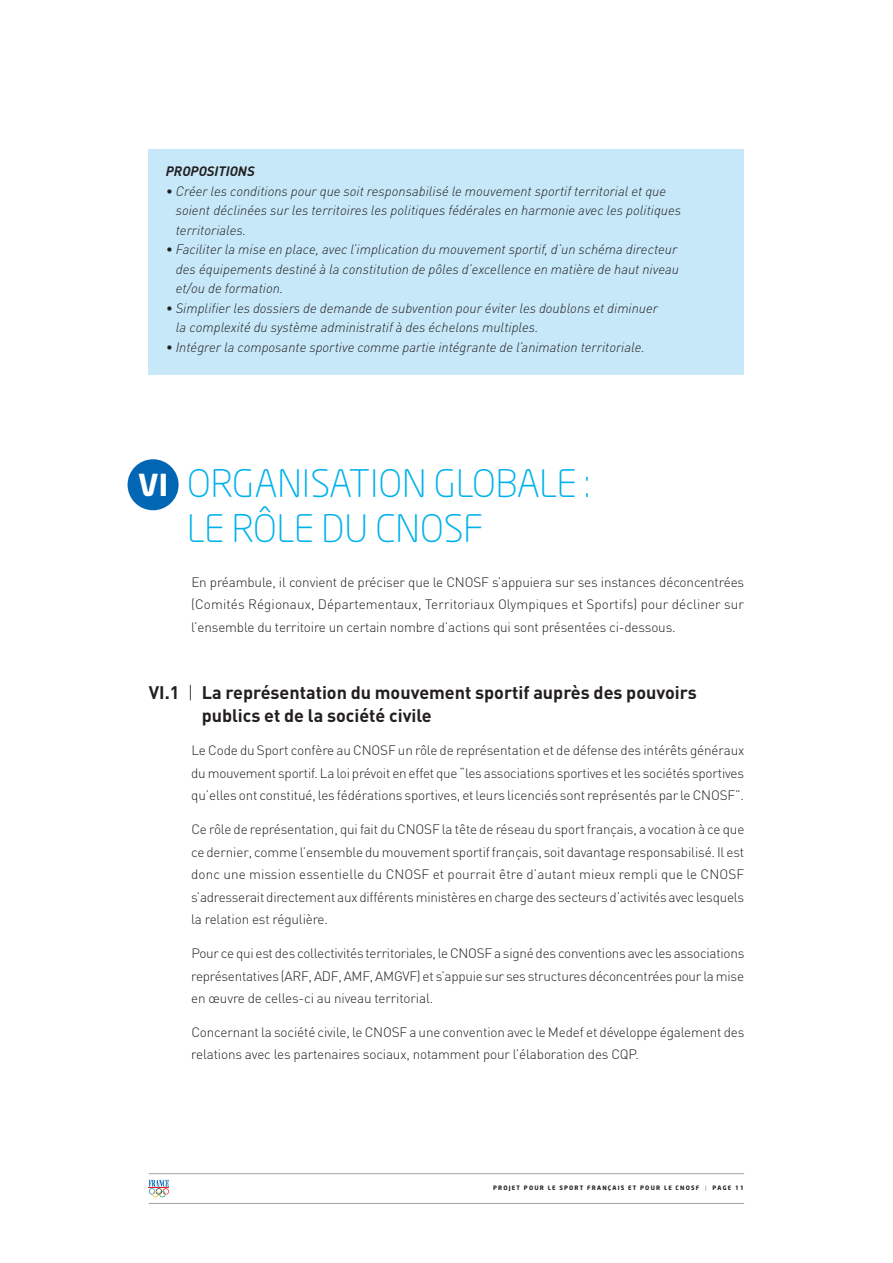
<style>
.page{position:relative;width:893px;height:1263px;background:#fff}
.page>*{position:absolute;margin:0;border:0;box-sizing:border-box;transform-origin:0 0}
.t1{font:300 37.5px/45px "Neo Sans";color:#00b2eb}
.t2{font:700 30px "Neo Sans";color:#fff}
.t3{font:700 18px/22.5px "DIN";color:#231f20}
.t4{font:300 13.5px/22.5px "DIN";letter-spacing:-.01em;color:#231f20;text-align:justify}
.t5{font:italic 300 13.5px/19.5px "DIN Pro";color:#231f20}
.t6{font:italic 700 13.5px "DIN Pro";color:#231f20}
.t7{font:700 6px "Neo Sans";letter-spacing:.2em;color:#231f20}
.s1{font-weight:300}
</style>
<div class="page">
<hr style="left:149px;top:1203px;width:595px;height:1px;background:#a7a2a0">
<hr style="left:149px;top:1173px;width:595px;height:1px;background:#a7a2a0">
<svg style="left:149px;top:1180px;width:20px;height:17px"></svg>
<div style="left:149px;top:149px;width:595px;height:225px;background:#c6e8f9"></div>
<div style="left:128px;top:459px;width:51px;height:51px;background:#0166b3;border-radius:50%"></div>
<p class="t6" style="left:166px;top:164px;width:90px">PROPOSITIONS</p>
<p class="t5" style="left:176px;top:183px;width:507px;text-indent:-10px">• Créer les conditions pour que soit responsabilisé le mouvement sportif territorial et que soient déclinées sur les territoires les politiques fédérales en harmonie avec les politiques territoriales.</p>
<p class="t5" style="left:176px;top:241px;width:505px;text-indent:-10px">• Faciliter la mise en place, avec l’implication du mouvement sportif, d’un schéma directeur des équipements destiné à la constitution de pôles d’excellence en matière de haut niveau et/ou de formation.</p>
<p class="t5" style="left:176px;top:300px;width:484px;text-indent:-10px">• Simplifier les dossiers de demande de subvention pour éviter les doublons et diminuer la complexité du système administratif à des échelons multiples.</p>
<p class="t5" style="left:166px;top:339px;width:480px">• Intégrer la composante sportive comme partie intégrante de l’animation territoriale.</p>
<h2 class="t2" style="left:138px;top:468px;width:31px">VI</h2>
<h1 class="t1" style="left:187px;top:461px;width:405px">ORGANISATION GLOBALE :<br>LE RÔLE DU CNOSF</h1>
<p class="t4" style="left:191px;top:572px;width:555px">En préambule, il convient de préciser que le CNOSF s’appuiera sur ses instances déconcentrées (Comités Régionaux, Départementaux, Territoriaux Olympiques et Sportifs) pour décliner sur l’ensemble du territoire un certain nombre d’actions qui sont présentées ci-dessous.</p>
<h3 class="t3" style="left:202px;top:683px;width:497px;text-indent:-53px">VI.1 <span class="s1">|</span> La représentation du mouvement sportif auprès des pouvoirs publics et de la société civile</h3>
<p class="t4" style="left:191px;top:741px;width:555px">Le Code du Sport confère au CNOSF un rôle de représentation et de défense des intérêts généraux du mouvement sportif. La loi prévoit en effet que “les associations sportives et les sociétés sportives qu’elles ont constitué, les fédérations sportives, et leurs licenciés sont représentés par le CNOSF”.</p>
<p class="t4" style="left:191px;top:820px;width:555px">Ce rôle de représentation, qui fait du CNOSF la tête de réseau du sport français, a vocation à ce que ce dernier, comme l’ensemble du mouvement sportif français, soit davantage responsabilisé. Il est donc une mission essentielle du CNOSF et pourrait être d’autant mieux rempli que le CNOSF s’adresserait directement aux différents ministères en charge des secteurs d’activités avec lesquels la relation est régulière.</p>
<p class="t4" style="left:191px;top:943px;width:555px">Pour ce qui est des collectivités territoriales, le CNOSF a signé des conventions avec les associations représentatives (ARF, ADF, AMF, AMGVF) et s’appuie sur ses structures déconcentrées pour la mise en œuvre de celles-ci au niveau territorial.</p>
<p class="t4" style="left:191px;top:1022px;width:555px">Concernant la société civile, le CNOSF a une convention avec le Medef et développe également des relations avec les partenaires sociaux, notamment pour l’élaboration des CQP.</p>
<p class="t7" style="left:493px;top:1185px;width:253px">PROJET POUR LE SPORT FRANÇAIS ET POUR LE CNOSF <span class="s1">|</span> PAGE 11</p>
</div>
